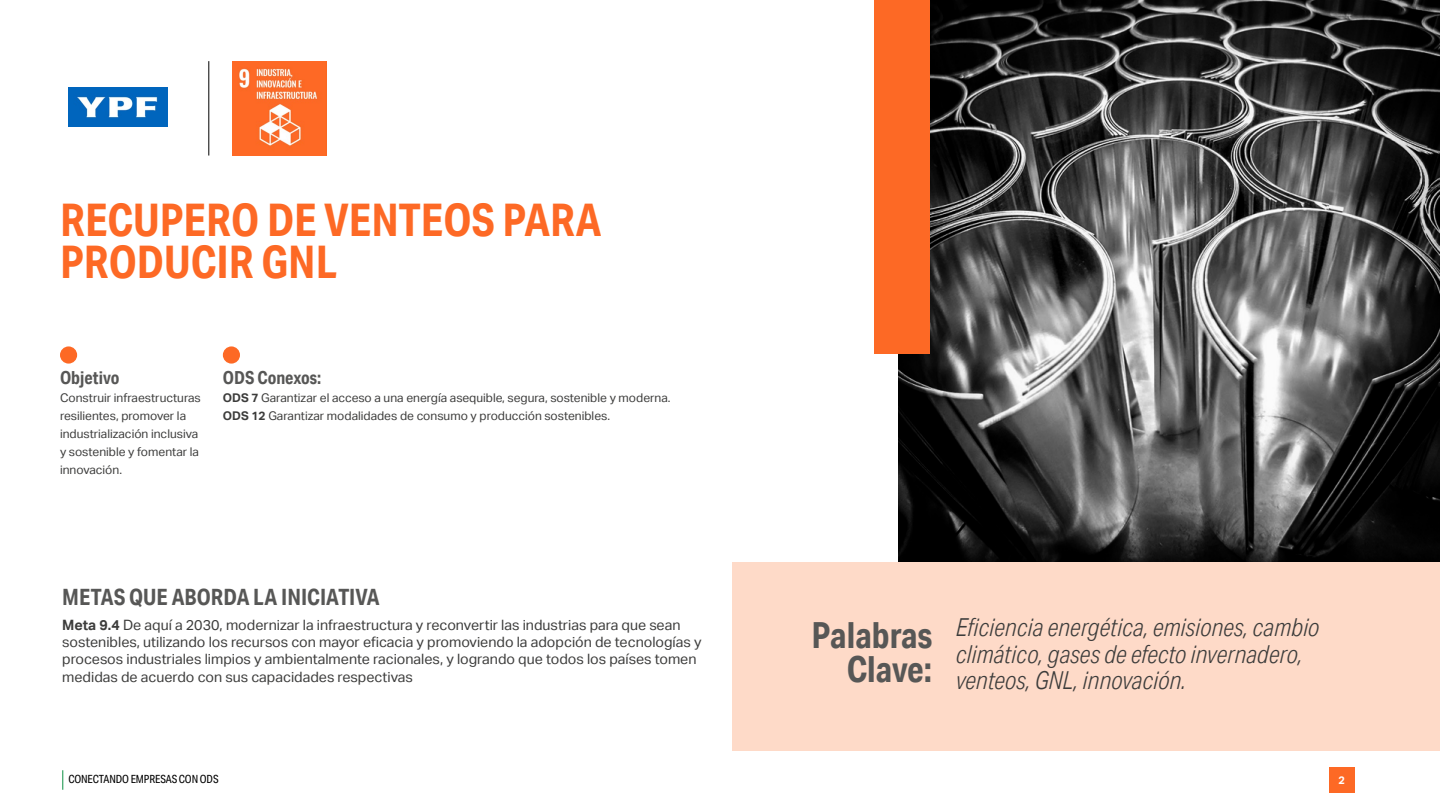
<style>
.page{position:relative;width:1440px;height:810px;background:#fff}
.page>*{position:absolute;margin:0;border:0;box-sizing:border-box;transform-origin:0 0}
.t1{font:700 45px/42.8px "Aktiv Grotesk Cd";color:#fd6925}
.t2{font:700 36px/33.8px "Aktiv Grotesk Cd";color:#575756;text-align:right}
.t3{font:italic 300 24.75px/26.2px "Aktiv Grotesk Cd";color:#3c3c3b}
.t4{font:700 22.5px "Aktiv Grotesk Cd";color:#575756}
.t5{font:700 18px "Aktiv Grotesk Cd";color:#575756}
.t6{font:14.25px/17.1px "Aktiv Grotesk";color:#3c3c3b}
.t7{font:12px/18px "Aktiv Grotesk";color:#3c3c3b}
.t8{font:11.25px "Aktiv Grotesk Cd";letter-spacing:-.01em;color:#000}
.t9{font:700 10.88px "Aktiv Grotesk";color:#fff}
.s1{font-weight:700}
</style>
<div class="page">
<svg style="left:62px;top:770px;width:1px;height:20px"></svg>
<div style="left:1329px;top:767px;width:25px;height:26px;background:#fd6925"></div>
<img style="left:898px;top:0;width:542px;height:562px">
<div style="left:874px;top:0;width:56px;height:354px;background:#fd6925"></div>
<img style="left:232px;top:61px;width:95px;height:95px">
<hr style="left:209px;top:61px;width:1px;height:95px;background:#000">
<div style="left:732px;top:562px;width:708px;height:189px;background:#fedac8"></div>
<div style="left:60px;top:346px;width:17px;height:18px;background:#fd6925;border-radius:50%"></div>
<div style="left:223px;top:346px;width:17px;height:18px;background:#fd6925;border-radius:50%"></div>
<img style="left:68px;top:88px;width:100px;height:39px">
<p class="t1" style="left:60px;top:198px;width:543px">RECUPERO DE VENTEOS PARA<br>PRODUCIR GNL</p>
<p class="t5" style="left:60px;top:367px;width:61px">Objetivo</p>
<p class="t7" style="left:60px;top:389px;width:142px">Construir infraestructuras resilientes, promover la industrialización inclusiva y sostenible y fomentar la innovación.</p>
<p class="t5" style="left:223px;top:367px;width:100px">ODS Conexos:</p>
<p class="t7" style="left:223px;top:389px;width:449px"><span class="s1">ODS 7</span> Garantizar el acceso a una energía asequible, segura, sostenible y moderna.</p>
<p class="t7" style="left:223px;top:407px;width:389px"><span class="s1">ODS 12</span> Garantizar modalidades de consumo y producción sostenibles.</p>
<p class="t4" style="left:62px;top:583px;width:319px">METAS QUE ABORDA LA INICIATIVA</p>
<p class="t6" style="left:62px;top:617px;width:641px"><span class="s1">Meta 9.4</span> De aquí a 2030, modernizar la infraestructura y reconvertir las industrias para que sean sostenibles, utilizando los recursos con mayor eficacia y promoviendo la adopción de tecnologías y procesos industriales limpios y ambientalmente racionales, y logrando que todos los países tomen medidas de acuerdo con sus capacidades respectivas</p>
<p class="t2" style="left:811px;top:618px;width:122px">Palabras<br>Clave:</p>
<p class="t3" style="left:956px;top:614px;width:365px">Eficiencia energética, emisiones, cambio climático, gases de efecto invernadero, venteos, GNL, innovación.</p>
<p class="t8" style="left:68px;top:773px;width:152px">CONECTANDO EMPRESAS CON ODS</p>
<p class="t9" style="left:1338px;top:774px;width:8px">2</p>
</div>
